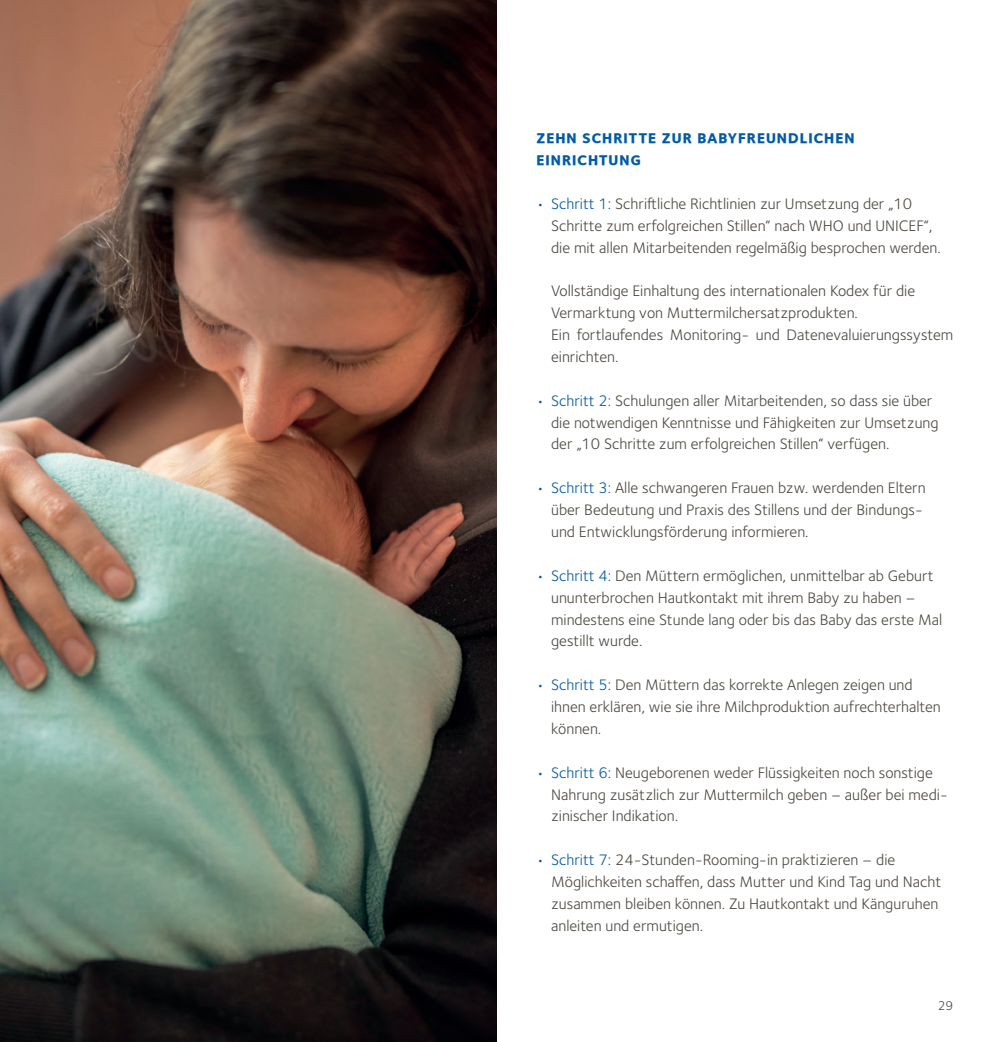
<style>
.page{position:relative;width:993px;height:1042px;background:#fff}
.page>*{position:absolute;margin:0;border:0;box-sizing:border-box;transform-origin:0 0}
.t1{font:18.38px/21.9px "Foundry Sterling Bold Expert";letter-spacing:.02em;color:#015ba7}
.t2{font:15.75px/21.9px "Foundry Sterling OT2";color:#4c4740}
.t3{font:13.12px "Foundry Sterling OT2";color:#4c4740}
.s1{color:#015ba7}
</style>
<div class="page">
<img style="left:0;top:0;width:496px;height:1042px">
<p class="t1" style="left:536px;top:126px;width:320px">zehn schritte zur babyfreundlichen einrichtung</p>
<p class="t2" style="left:551px;top:191px;width:391px;text-indent:-15px"><span class="s1">• Schritt 1:</span> Schriftliche Richtlinien zur Umsetzung der „10<br>Schritte zum erfolgreichen Stillen“ nach WHO und UNICEF“, die mit allen Mitarbeitenden regelmäßig besprochen werden.</p>
<p class="t2" style="left:551px;top:279px;width:403px">Vollständige Einhaltung des internationalen Kodex für die Vermarktung von Muttermilchersatzprodukten.<br>Ein fortlaufendes Monitoring- und Datenevaluierungssystem einrichten.</p>
<p class="t2" style="left:551px;top:388px;width:389px;text-indent:-15px"><span class="s1">• Schritt 2:</span> Schulungen aller Mitarbeitenden, so dass sie über die notwendigen Kenntnisse und Fähigkeiten zur Umsetzung der „10 Schritte zum erfolgreichen Stillen“ verfügen.</p>
<p class="t2" style="left:551px;top:476px;width:376px;text-indent:-15px"><span class="s1">• Schritt 3:</span> Alle schwangeren Frauen bzw. werdenden Eltern über Bedeutung und Praxis des Stillens und der Bindungs&shy;und Entwicklungsförderung informieren.</p>
<p class="t2" style="left:551px;top:563px;width:392px;text-indent:-15px"><span class="s1">• Schritt 4:</span> Den Müttern ermöglichen, unmittelbar ab Geburt ununterbrochen Hautkontakt mit ihrem Baby zu haben – mindestens eine Stunde lang oder bis das Baby das erste Mal gestillt wurde.</p>
<p class="t2" style="left:551px;top:673px;width:391px;text-indent:-15px"><span class="s1">• Schritt 5:</span> Den Müttern das korrekte Anlegen zeigen und ihnen erklären, wie sie ihre Milchproduktion aufrechterhalten können.</p>
<p class="t2" style="left:551px;top:760px;width:398px;text-indent:-15px"><span class="s1">• Schritt 6:</span> Neugeborenen weder Flüssigkeiten noch sonstige<br>Nahrung zusätzlich zur Muttermilch geben – außer bei medi&shy;zinischer Indikation.</p>
<p class="t2" style="left:551px;top:848px;width:391px;text-indent:-15px"><span class="s1">• Schritt 7:</span> 24-Stunden-Rooming-in praktizieren – die Möglichkeiten schaffen, dass Mutter und Kind Tag und Nacht zusammen bleiben können. Zu Hautkontakt und Känguruhen anleiten und ermutigen.</p>
<p class="t3" style="left:937px;top:996px;width:17px">29</p>
</div>
